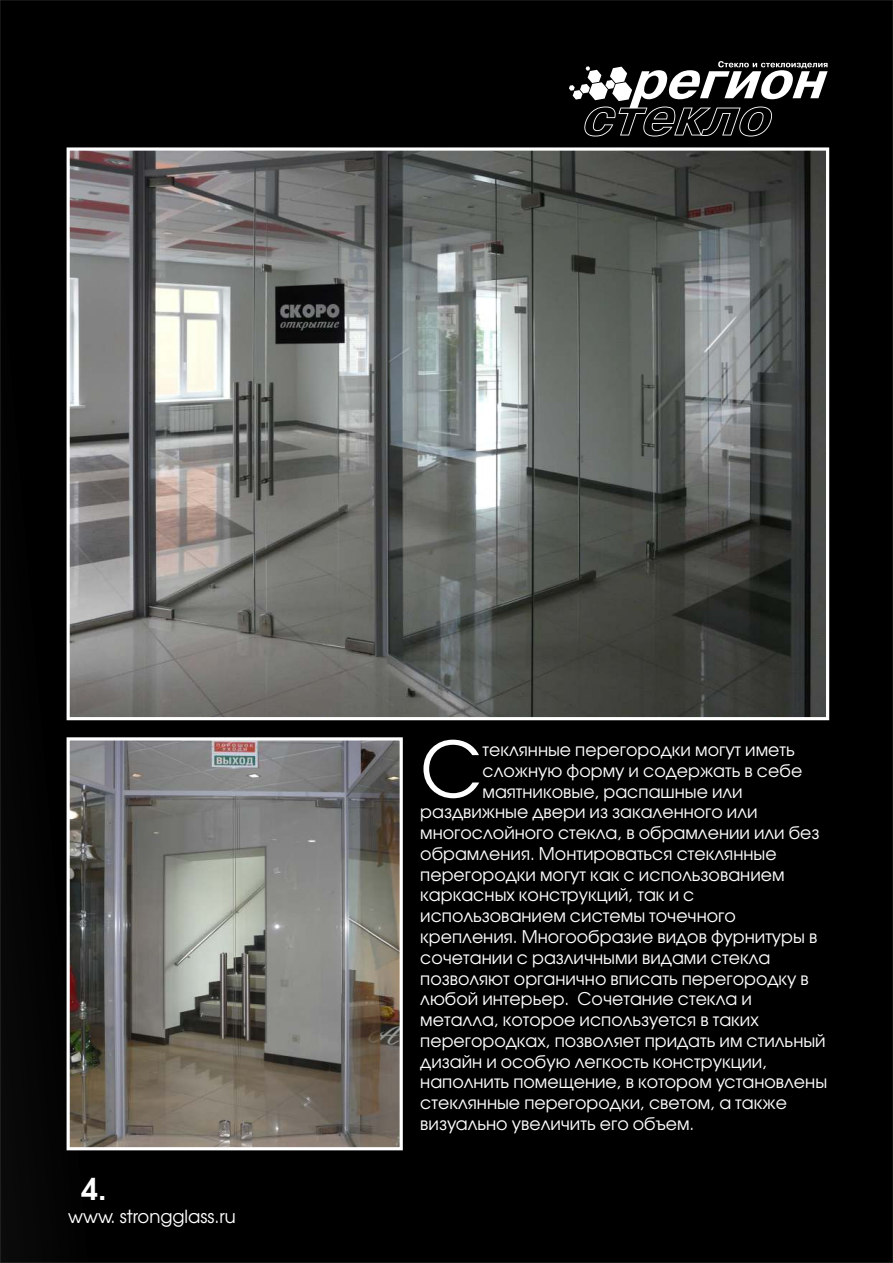
<style>
.page{position:relative;width:893px;height:1263px;background:#000}
.page>*{position:absolute;margin:0;border:0;box-sizing:border-box;transform-origin:0 0}
.t1{font:76.5px "Avant Garde CTT";color:#fff}
.t2{font:700 30px "Avant Garde CTT";color:#fff}
.t3{font:18px "Avant Garde CTT";color:#fff}
.t4{font:17.4px "Avant Garde CTT";color:#fff}
</style>
<div class="page">
<svg style="left:569px;top:61px;width:259px;height:75px"></svg>
<img style="left:71px;top:151px;width:754px;height:565px">
<img style="left:71px;top:741px;width:328px;height:405px">
<div style="left:67px;top:147px;width:762px;height:573px;border:3px solid #fff"></div>
<div style="left:67px;top:737px;width:336px;height:413px;border:3px solid #fff"></div>
<h2 class="t2" style="left:81px;top:1176px;width:27px">4.</h2>
<p class="t3" style="left:68px;top:1206px;width:169px">www. strongglass.ru</p>
<h1 class="t1" style="left:420px;top:724px;width:64px">С</h1>
<p class="t4" style="left:482px;top:739px;width:314px">теклянные перегородки могут иметь</p>
<p class="t4" style="left:482px;top:760px;width:321px">сложную форму и содержать в себе</p>
<p class="t4" style="left:482px;top:781px;width:262px">маятниковые, распашные или</p>
<p class="t4" style="left:420px;top:802px;width:339px">раздвижные двери из закаленного или</p>
<p class="t4" style="left:420px;top:822px;width:401px">многослойного стекла, в обрамлении или без</p>
<p class="t4" style="left:420px;top:843px;width:358px">обрамления. Монтироваться стеклянные</p>
<p class="t4" style="left:420px;top:864px;width:366px">перегородки могут как с использованием</p>
<p class="t4" style="left:420px;top:885px;width:276px">каркасных конструкций, так и с</p>
<p class="t4" style="left:420px;top:906px;width:317px">использованием системы точечного</p>
<p class="t4" style="left:420px;top:926px;width:399px">крепления. Многообразие видов фурнитуры в</p>
<p class="t4" style="left:420px;top:947px;width:352px">сочетании с различными видами стекла</p>
<p class="t4" style="left:420px;top:968px;width:390px">позволяют органично вписать перегородку в</p>
<p class="t4" style="left:420px;top:989px;width:333px">любой интерьер. Сочетание стекла и</p>
<p class="t4" style="left:420px;top:1009px;width:340px">металла, которое используется в таких</p>
<p class="t4" style="left:420px;top:1030px;width:407px">перегородках, позволяет придать им стильный</p>
<p class="t4" style="left:420px;top:1051px;width:348px">дизайн и особую легкость конструкции,</p>
<p class="t4" style="left:420px;top:1072px;width:408px">наполнить помещение, в котором установлены</p>
<p class="t4" style="left:420px;top:1092px;width:368px">стеклянные перегородки, светом, а также</p>
<p class="t4" style="left:420px;top:1113px;width:276px">визуально увеличить его объем.</p>
</div>
